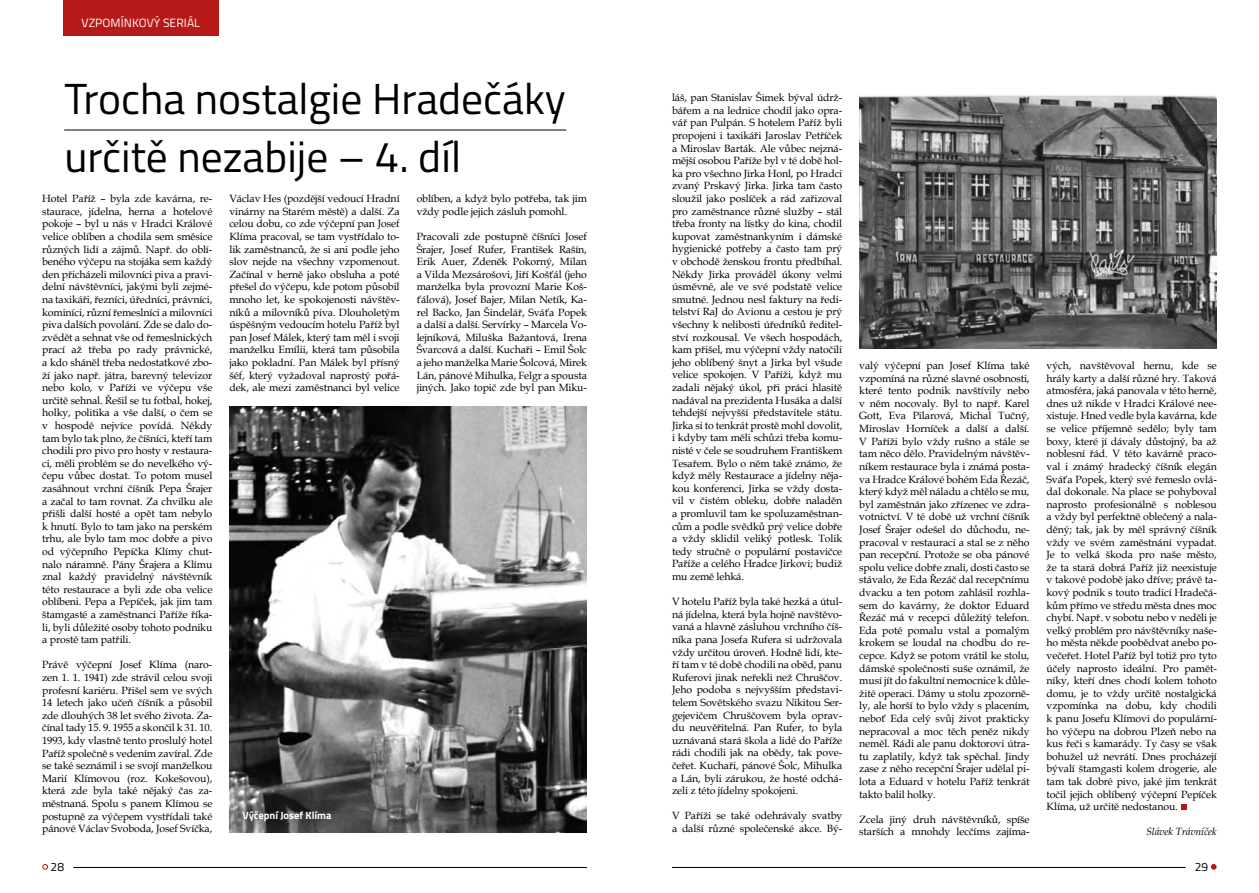
<style>
.page{position:relative;width:1259px;height:893px;background:#fff}
.page>*{position:absolute;margin:0;border:0;box-sizing:border-box;transform-origin:0 0}
.t1{font:43.5px/58.3px "Titillium Web";color:#000}
.t2{font:12px "Titillium Web";letter-spacing:.01em;color:#fff}
.t3{font:12px "Titillium Web";color:#000}
.t4{font:10.5px/12.6px "Book Antiqua";letter-spacing:-.01em;color:#000;text-align:justify}
.t5{font:700 10.5px "Titillium";color:#fff}
.t6{font:italic 10.5px "Book Antiqua";letter-spacing:-.01em;color:#000}
</style>
<div class="page">
<svg style="left:43px;top:864px;width:5px;height:5px"></svg>
<svg style="left:1211px;top:864px;width:5px;height:5px"></svg>
<hr style="left:73px;top:867px;width:514px;height:1px;background:#000">
<hr style="left:672px;top:867px;width:513px;height:1px;background:#000">
<hr style="left:64px;top:130px;width:502px;height:1px;background:#000">
<div style="left:63px;top:0;width:155px;height:35px;background:#b71918"></div>
<img style="left:230px;top:406px;width:357px;height:427px">
<svg style="left:1181px;top:805px;width:5px;height:5px"></svg>
<img style="left:859px;top:95px;width:357px;height:254px">
<p class="t2" style="left:82px;top:14px;width:120px">VZPOMÍNKOVÝ SERIÁL</p>
<h1 class="t1" style="left:64px;top:68px;width:503px">Trocha nostalgie Hradečáky určitě nezabije – 4. díl</h1>
<p class="t4" style="left:42px;top:192px;width:172px">Hotel Paříž – byla zde kavárna, re&shy;staurace, jídelna, herna a hotelové pokoje – byl u nás v Hradci Králové velice oblíben a chodila sem směsice různých lidí a zájmů. Např. do oblí&shy;beného výčepu na stojáka sem každý den přicházeli milovníci piva a pravi&shy;delní návštěvníci, jakými byli zejmé&shy;na taxikáři, řezníci, úředníci, právníci, kominíci, různí řemeslníci a milovníci piva dalších povolání. Zde se dalo do&shy;zvědět a sehnat vše od řemeslnických prací až třeba po rady právnické, a kdo sháněl třeba nedostatkové zbo&shy;ží jako např. játra, barevný televizor nebo kolo, v Paříži ve výčepu vše určitě sehnal. Řešil se tu fotbal, hokej, holky, politika a vše další, o čem se v hospodě nejvíce povídá. Někdy tam bylo tak plno, že číšníci, kteří tam chodili pro pivo pro hosty v restaura&shy;ci, měli problém se do nevelkého vý&shy;čepu vůbec dostat. To potom musel zasáhnout vrchní číšník Pepa Šrajer a začal to tam rovnat. Za chvilku ale přišli další hosté a opět tam nebylo k hnutí. Bylo to tam jako na perském trhu, ale bylo tam moc dobře a pivo od výčepního Pepíčka Klímy chut&shy;nalo náramně. Pány Šrajera a Klímu znal každý pravidelný návštěvník této restaurace a byli zde oba velice oblíbeni. Pepa a Pepíček, jak jim tam štamgasté a zaměstnanci Paříže říka&shy;li, byli důležité osoby tohoto podniku a prostě tam patřili.</p>
<p class="t4" style="left:42px;top:658px;width:172px">Právě výčepní Josef Klíma (naro&shy;zen 1. 1. 1941) zde strávil celou svoji profesní kariéru. Přišel sem ve svých 14 letech jako učeň číšník a působil zde dlouhých 38 let svého života. Za&shy;čínal tady 15. 9. 1955 a skončil k 31. 10.<br>1993, kdy vlastně tento proslulý hotel Paříž společně s vedením zavíral. Zde se také seznámil i se svojí manželkou Marií Klímovou (roz. Kokešovou), která zde byla také nějaký čas za&shy;městnaná. Spolu s panem Klímou se postupně za výčepem vystřídali také pánové Václav Svoboda, Josef Svíčka,</p>
<p class="t4" style="left:229px;top:192px;width:172px">Václav Hes (pozdější vedoucí Hradní vinárny na Starém městě) a další. Za celou dobu, co zde výčepní pan Josef Klíma pracoval, se tam vystřídalo to&shy;lik zaměstnanců, že si ani podle jeho slov nejde na všechny vzpomenout.<br>Začínal v herně jako obsluha a poté přešel do výčepu, kde potom působil mnoho let, ke spokojenosti návštěv&shy;níků a milovníků piva. Dlouholetým úspěšným vedoucím hotelu Paříž byl pan Josef Málek, který tam měl i svoji manželku Emílii, která tam působila jako pokladní. Pan Málek byl přísný šéf, který vyžadoval naprostý pořá&shy;dek, ale mezi zaměstnanci byl velice</p>
<p class="t4" style="left:417px;top:192px;width:172px">oblíben, a když bylo potřeba, tak jim vždy podle jejich zásluh pomohl.</p>
<p class="t4" style="left:417px;top:230px;width:172px">Pracovali zde postupně číšníci Josef Šrajer, Josef Rufer, František Rašín, Erik Auer, Zdeněk Pokorný, Milan a Vilda Mezsárošovi, Jiří Košťál (jeho manželka byla provozní Marie Koš&shy;ťálová), Josef Bajer, Milan Netík, Ka&shy;rel Backo, Jan Šindelář, Sváťa Popek a další a další. Servírky – Marcela Vo&shy;lejníková, Miluška Bažantová, Irena Švarcová a další. Kuchaři – Emil Šolc a jeho manželka Marie Šolcová, Mirek Lán, pánové Mihulka, Felgr a spousta jiných. Jako topič zde byl pan Miku-</p>
<p class="t5" style="left:242px;top:807px;width:90px">Výčepní Josef Klíma</p>
<p class="t4" style="left:672px;top:91px;width:172px">láš, pan Stanislav Šimek býval údrž&shy;bářem a na lednice chodil jako opra&shy;vář pan Pulpán. S hotelem Paříž byli propojeni i taxikáři Jaroslav Petříček a Miroslav Barták. Ale vůbec nejzná&shy;mější osobou Paříže byl v té době hol&shy;ka pro všechno Jirka Honl, po Hradci zvaný Prskavý Jirka. Jirka tam často sloužil jako poslíček a rád zařizoval pro zaměstnance různé služby – stál třeba fronty na lístky do kina, chodil kupovat zaměstnankyním i dámské hygienické potřeby a často tam prý v obchodě ženskou frontu předbíhal.<br>Někdy Jirka prováděl úkony velmi úsměvné, ale ve své podstatě velice smutné. Jednou nesl faktury na ředi&shy;telství RaJ do Avionu a cestou je prý všechny k nelibosti úředníků ředitel&shy;ství rozkousal. Ve všech hospodách, kam přišel, mu výčepní vždy natočili jeho oblíbený šnyt a Jirka byl všude velice spokojen. V Paříži, když mu zadali nějaký úkol, při práci hlasitě nadával na prezidenta Husáka a další tehdejší nejvyšší představitele státu.<br>Jirka si to tenkrát prostě mohl dovolit, i kdyby tam měli schůzi třeba komu&shy;nisté v čele se soudruhem Františkem Tesařem. Bylo o něm také známo, že když měly Restaurace a jídelny něja&shy;kou konferenci, Jirka se vždy dosta&shy;vil v čistém obleku, dobře naladěn a promluvil tam ke spoluzaměstnan&shy;cům a podle svědků prý velice dobře a vždy sklidil veliký potlesk. Tolik tedy stručně o populární postavičce Paříže a celého Hradce Jirkovi; budiž mu země lehká.</p>
<p class="t4" style="left:672px;top:595px;width:172px">V hotelu Paříž byla také hezká a útul&shy;ná jídelna, která byla hojně navštěvo&shy;vaná a hlavně zásluhou vrchního číš&shy;níka pana Josefa Rufera si udržovala vždy určitou úroveň. Hodně lidí, kte&shy;ří tam v té době chodili na oběd, panu Ruferovi jinak neřekli než Chruščov.<br>Jeho podoba s nejvyšším představi&shy;telem Sovětského svazu Nikitou Ser&shy;gejevičem Chruščovem byla oprav&shy;du neuvěřitelná. Pan Rufer, to byla uznávaná stará škola a lidé do Paříže rádi chodili jak na obědy, tak pove&shy;čeřet. Kuchaři, pánové Šolc, Mihulka a Lán, byli zárukou, že hosté odchá&shy;zeli z této jídelny spokojeni.</p>
<p class="t4" style="left:672px;top:809px;width:172px">V Paříži se také odehrávaly svatby a další různé společenské akce. Bý-</p>
<p class="t4" style="left:859px;top:359px;width:172px">valý výčepní pan Josef Klíma také vzpomíná na různé slavné osobnosti, které tento podnik navštívily nebo v něm nocovaly. Byl to např. Karel Gott, Eva Pilarová, Michal Tučný, Miroslav Horníček a další a další.<br>V Paříži bylo vždy rušno a stále se tam něco dělo. Pravidelným návštěv&shy;níkem restaurace byla i známá posta&shy;va Hradce Králové bohém Eda Řezáč, který když měl náladu a chtělo se mu, byl zaměstnán jako zřízenec ve zdra&shy;votnictví. V té době už vrchní číšník Josef Šrajer odešel do důchodu, ne&shy;pracoval v restauraci a stal se z něho pan recepční. Protože se oba pánové spolu velice dobře znali, dosti často se stávalo, že Eda Řezáč dal recepčnímu dvacku a ten potom zahlásil rozhla&shy;sem do kavárny, že doktor Eduard Řezáč má v recepci důležitý telefon.<br>Eda poté pomalu vstal a pomalým krokem se loudal na chodbu do re&shy;cepce. Když se potom vrátil ke stolu, dámské společnosti suše oznámil, že musí jít do fakultní nemocnice k důle&shy;žité operaci. Dámy u stolu zpozorně&shy;ly, ale horší to bylo vždy s placením, neboť Eda celý svůj život prakticky nepracoval a moc těch peněz nikdy neměl. Rádi ale panu doktorovi útra&shy;tu zaplatily, když tak spěchal. Jindy zase z něho recepční Šrajer udělal pi&shy;lota a Eduard v hotelu Paříž tenkrát takto balil holky.</p>
<p class="t4" style="left:859px;top:813px;width:172px">Zcela jiný druh návštěvníků, spíše starších a mnohdy lecčíms zajíma-</p>
<p class="t4" style="left:1046px;top:359px;width:172px">vých, navštěvoval hernu, kde se hrály karty a další různé hry. Taková atmosféra, jaká panovala v této herně, dnes už nikde v Hradci Králové nee&shy;xistuje. Hned vedle byla kavárna, kde se velice příjemně sedělo; byly tam boxy, které jí dávaly důstojný, ba až noblesní řád. V této kavárně praco&shy;val i známý hradecký číšník elegán Sváťa Popek, který své řemeslo ovlá&shy;dal dokonale. Na place se pohyboval naprosto profesionálně s noblesou a vždy byl perfektně oblečený a nala&shy;děný; tak, jak by měl správný číšník vždy ve svém zaměstnání vypadat.<br>Je to velká škoda pro naše město, že ta stará dobrá Paříž již neexistuje v takové podobě jako dříve; právě ta&shy;kový podnik s touto tradicí Hradečá&shy;kům přímo ve středu města dnes moc chybí. Např. v sobotu nebo v neděli je velký problém pro návštěvníky naše&shy;ho města někde poobědvat anebo po&shy;večeřet. Hotel Paříž byl totiž pro tyto účely naprosto ideální. Pro pamět&shy;níky, kteří dnes chodí kolem tohoto domu, je to vždy určitě nostalgická vzpomínka na dobu, kdy chodili k panu Josefu Klímovi do populární&shy;ho výčepu na dobrou Plzeň nebo na kus řeči s kamarády. Ty časy se však bohužel už nevrátí. Dnes procházejí bývalí štamgasti kolem drogerie, ale tam tak dobré pivo, jaké jim tenkrát točil jejich oblíbený výčepní Pepíček Klíma, už určitě nedostanou.</p>
<p class="t6" style="left:1146px;top:824px;width:72px">Slávek Trávníček</p>
<p class="t3" style="left:51px;top:858px;width:15px">28</p>
<p class="t3" style="left:1195px;top:858px;width:15px">29</p>
</div>
